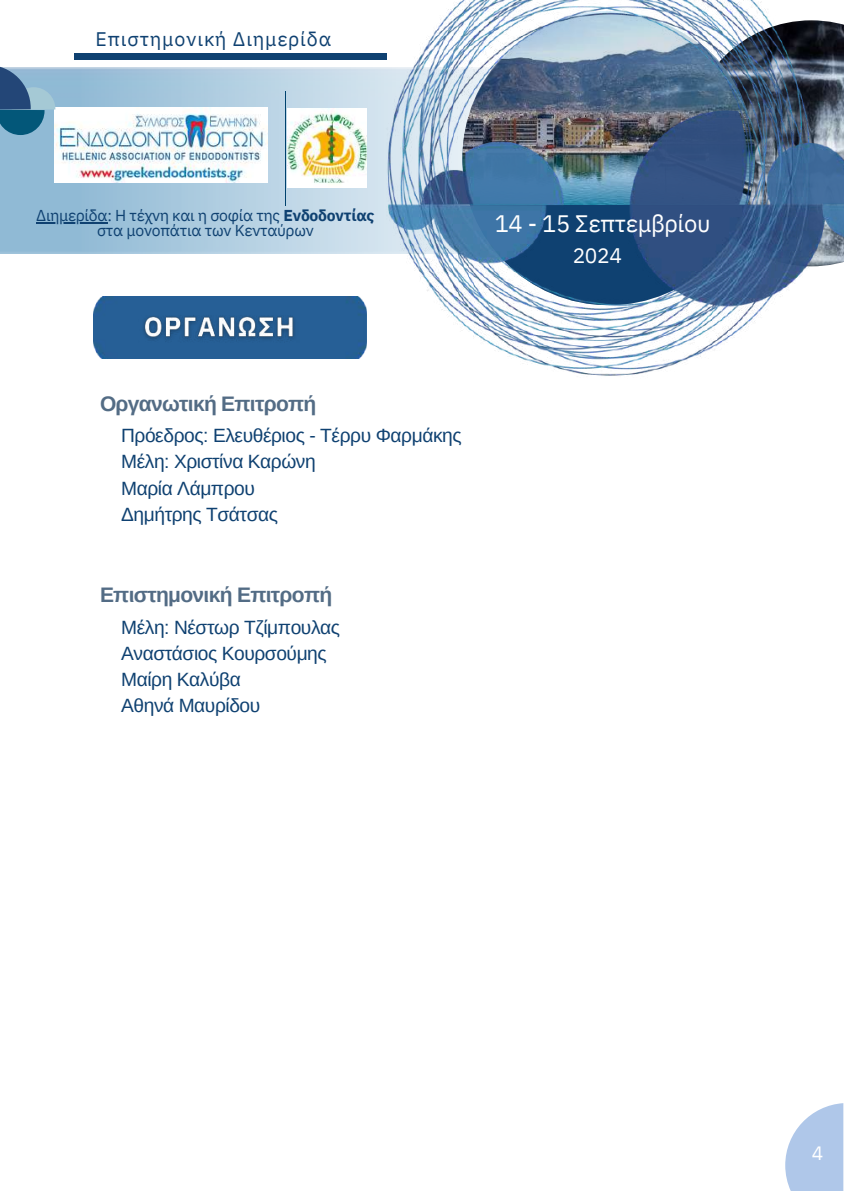
<style>
.page{position:relative;width:844px;height:1191px;background:#fff}
.page>*{position:absolute;margin:0;border:0;box-sizing:border-box;transform-origin:0 0}
.t1{font:23.8px "IBM Plex Sans";letter-spacing:-.015em;color:#fff}
.t2{font:700 21px "Arimo";letter-spacing:-.03em;color:#536c85}
.t3{font:21px "IBM Plex Sans";color:#fff}
.t4{font:19.6px "IBM Plex Sans";letter-spacing:.045em;color:#0f4171}
.t5{font:19.25px/26.2px "Arimo";letter-spacing:-.02em;color:#0f4171}
.t6{font:19.25px "IBM Plex Sans";color:#fff}
.t7{font:15.75px/15.8px "IBM Plex Sans";letter-spacing:-.015em;color:#0f4171;text-align:center}
.s1{font-weight:700}
</style>
<div class="page">
<img style="left:0;top:67px;width:379px;height:187px">
<div style="left:74px;top:53px;width:312px;height:7px;background:#0f4171"></div>
<hr style="left:285px;top:91px;width:1px;height:115px;background:#00426e">
<hr style="left:36px;top:222px;width:71px;height:1px;background:#0f4171">
<img style="left:379px;top:0;width:465px;height:376px">
<img style="left:55px;top:108px;width:212px;height:75px">
<img style="left:288px;top:109px;width:79px;height:78px">
<svg style="left:0;top:66px;width:55px;height:69px;background:#5888a7"></svg>
<div style="left:94px;top:296px;width:273px;height:62px;background:#265f96"></div>
<img style="left:139px;top:308px;width:162px;height:38px">
<svg style="left:785px;top:1103px;width:58px;height:87px"></svg>
<p class="t4" style="left:95px;top:26px;width:237px">Eπιστημονική Διημερίδα</p>
<p class="t7" style="left:36px;top:207px;width:340px">Διημερίδα: Η τέχνη και η σοφία της <span class="s1">Ενδοδοντίας </span>στα μονοπάτια των Κενταύρων</p>
<p class="t1" style="left:495px;top:207px;width:217px">14 - 15 Σεπτεμβρίου</p>
<p class="t3" style="left:573px;top:242px;width:51px">2024</p>
<p class="t2" style="left:100px;top:391px;width:218px">Οργανωτική Επιτροπή</p>
<p class="t5" style="left:121px;top:422px;width:342px">Πρόεδρος: Ελευθέριος - Τέρρυ Φαρμάκης<br>Μέλη: Χριστίνα Καρώνη<br>Μαρία Λάμπρου<br>Δημήτρης Τσάτσας</p>
<p class="t2" style="left:100px;top:583px;width:234px">Επιστημονική Επιτροπή</p>
<p class="t5" style="left:121px;top:614px;width:220px">Μέλη: Νέστωρ Τζίμπουλας<br>Αναστάσιος Κουρσούμης<br>Μαίρη Καλύβα<br>Αθηνά Μαυρίδου</p>
<p class="t6" style="left:812px;top:1139px;width:13px">4</p>
</div>
